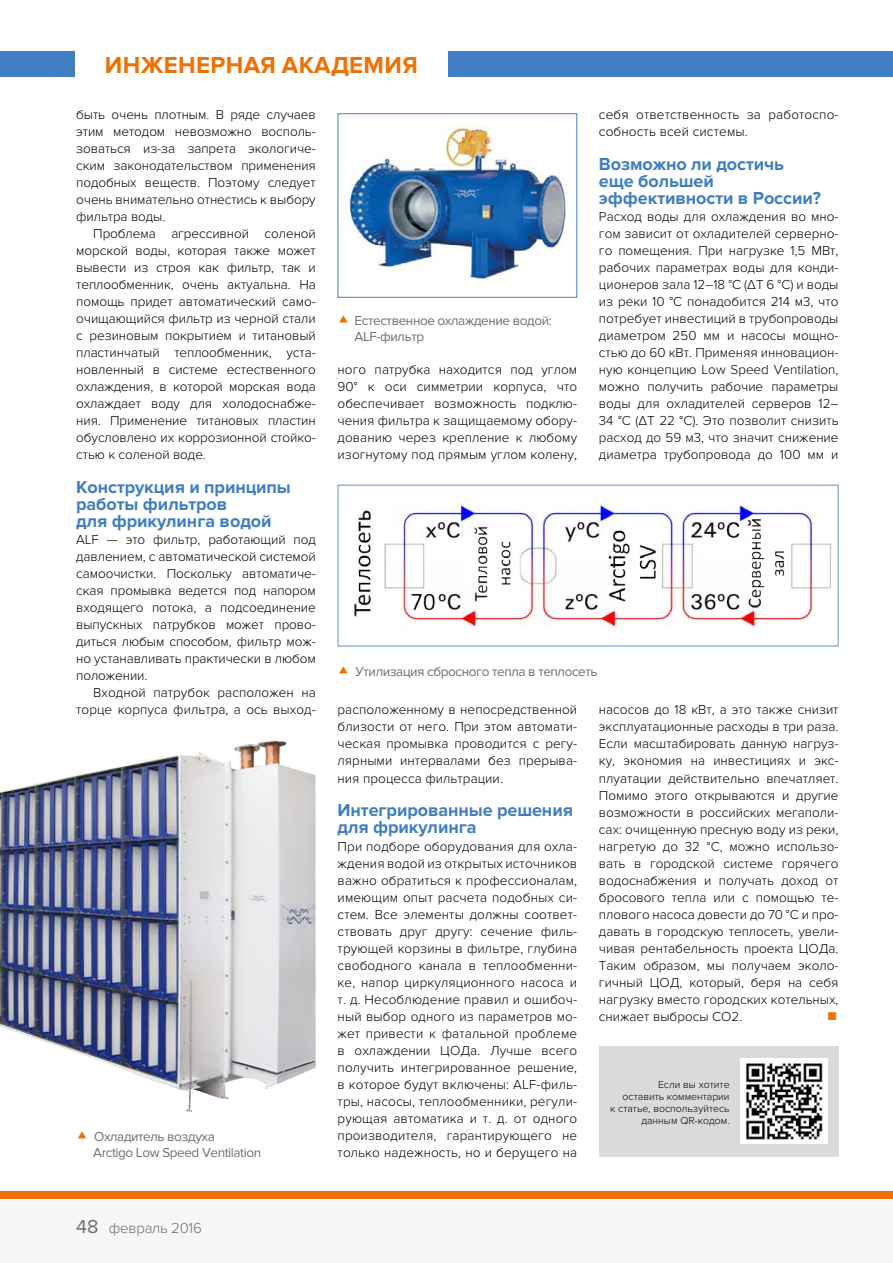
<style>
.page{position:relative;width:893px;height:1263px;background:#fff}
.page>*{position:absolute;margin:0;border:0;box-sizing:border-box;transform-origin:0 0}
.t1{font:700 24px "Proxima Nova";letter-spacing:.015em;color:#ee7203}
.t2{font:700 18px/17px "Proxima Nova";letter-spacing:-.005em;color:#417ec1}
.t3{font:300 15px "Proxima Nova";letter-spacing:-.015em;color:#706f6f}
.t4{font:300 13.5px/17px "Proxima Nova";letter-spacing:.005em;color:#000;text-align:justify}
.t5{font:13.5px/15.3px "Proxima Nova";letter-spacing:-.03em;color:#706f6f}
.t6{font:13.5px "Wingdings";color:#ee7203}
.t7{font:300 10.5px/12px "Proxima Nova";color:#000;text-align:right}
.s1{font-weight:400;font-size:19.5px}
</style>
<div class="page">
<div style="left:0;top:1196px;width:893px;height:67px;background:#f6f6f6"></div>
<div style="left:0;top:1191px;width:893px;height:7px;background:#ee7203"></div>
<img style="left:345px;top:126px;width:221px;height:156px">
<div style="left:338px;top:113px;width:239px;height:185px;border:1px solid #417ec1"></div>
<img style="left:354px;top:495px;width:477px;height:132px">
<div style="left:338px;top:485px;width:500px;height:161px;border:1px solid #6993cd"></div>
<img style="left:0;top:741px;width:316px;height:371px">
<div style="left:599px;top:1046px;width:239px;height:111px;background:#dadada"></div>
<div style="left:740px;top:1059px;width:88px;height:85px;background:#fff"></div>
<img style="left:746px;top:1063px;width:77px;height:77px">
<div style="left:0;top:51px;width:893px;height:25px;background:#417ec1"></div>
<div style="left:75px;top:43px;width:373px;height:42px;background:#fff"></div>
<h1 class="t1" style="left:105px;top:51px;width:314px">ИНЖЕНЕРНАЯ АКАДЕМИЯ</h1>
<p class="t4" style="left:76px;top:106px;width:241px">быть очень плотным. В ряде случаев этим методом невозможно восполь&shy;зоваться из-за запрета экологиче&shy;ским законодательством применения подобных веществ. Поэтому следует очень внимательно отнестись к выбору фильтра воды.</p>
<p class="t4" style="left:76px;top:225px;width:241px;text-indent:17px">Проблема агрессивной соленой морской воды, которая также может вывести из строя как фильтр, так и теплообменник, очень актуальна. На помощь придет автоматический само&shy;очищающийся фильтр из черной стали с резиновым покрытием и титановый пластинчатый теплообменник, уста&shy;новленный в системе естественного охлаждения, в которой морская вода охлаждает воду для холодоснабже&shy;ния. Применение титановых пластин обусловлено их коррозионной стойко&shy;стью к соленой воде.</p>
<h2 class="t2" style="left:76px;top:479px;width:216px">Конструкция и принципы работы фильтров<br>для фрикулинга водой</h2>
<p class="t4" style="left:76px;top:531px;width:241px">ALF — это фильтр, работающий под давлением, с автоматической системой самоочистки. Поскольку автоматиче&shy;ская промывка ведется под напором входящего потока, а подсоединение выпускных патрубков может прово&shy;диться любым способом, фильтр мож&shy;но устанавливать практически в любом положении.</p>
<p class="t4" style="left:76px;top:685px;width:241px;text-align:right">Входной патрубок расположен на торце корпуса фильтра, а ось выход-</p>
<p class="t5" style="left:93px;top:1129px;width:169px">Охладитель воздуха<br>Arctigo Low Speed Ventilation</p>
<p class="t5" style="left:355px;top:313px;width:199px">Естественное охлаждение водой:<br>ALF-фильтр</p>
<p class="t4" style="left:338px;top:361px;width:241px">ного патрубка находится под углом 90° к оси симметрии корпуса, что обеспечивает возможность подклю&shy;чения фильтра к защищаемому обору&shy;дованию через крепление к любому изогнутому под прямым углом колену,</p>
<p class="t4" style="left:599px;top:106px;width:241px">себя ответственность за работоспо&shy;собность всей системы.</p>
<h2 class="t2" style="left:599px;top:156px;width:223px">Возможно ли достичь еще большей эффективности в России?</h2>
<p class="t4" style="left:599px;top:208px;width:241px">Расход воды для охлаждения во мно&shy;гом зависит от охладителей серверно&shy;го помещения. При нагрузке 1,5 МВт, рабочих параметрах воды для конди&shy;ционеров зала 12–18 °C (∆T 6 °C) и воды из реки 10 °C понадобится 214 м3, что потребует инвестиций в трубопроводы диаметром 250 мм и насосы мощно&shy;стью до 60 кВт. Применяя инновацион&shy;ную концепцию Low Speed Ventilation, можно получить рабочие параметры воды для охладителей серверов 12– 34 °C (∆T 22 °C). Это позволит снизить расход до 59 м3, что значит снижение диаметра трубопровода до 100 мм и</p>
<p class="t5" style="left:356px;top:664px;width:243px">Утилизация сбросного тепла в теплосеть</p>
<p class="t4" style="left:338px;top:702px;width:241px">расположенному в непосредственной близости от него. При этом автомати&shy;ческая промывка проводится с регу&shy;лярными интервалами без прерыва&shy;ния процесса фильтрации.</p>
<h2 class="t2" style="left:338px;top:802px;width:237px">Интегрированные решения для фрикулинга</h2>
<p class="t4" style="left:338px;top:838px;width:241px">При подборе оборудования для охла&shy;ждения водой из открытых источников важно обратиться к профессионалам, имеющим опыт расчета подобных си&shy;стем. Все элементы должны соответ&shy;ствовать друг другу: сечение филь&shy;трующей корзины в фильтре, глубина свободного канала в теплообменни&shy;ке, напор циркуляционного насоса и т. д. Несоблюдение правил и ошибоч&shy;ный выбор одного из параметров мо&shy;жет привести к фатальной проблеме в охлаждении ЦОДа. Лучше всего получить интегрированное решение, в которое будут включены: ALF-филь&shy;тры, насосы, теплообменники, регули&shy;рующая автоматика и т. д. от одного производителя, гарантирующего не только надежность, но и берущего на</p>
<p class="t4" style="left:599px;top:702px;width:241px">насосов до 18 кВт, а это также снизит эксплуатационные расходы в три раза.<br>Если масштабировать данную нагруз&shy;ку, экономия на инвестициях и экс&shy;плуатации действительно впечатляет.<br>Помимо этого открываются и другие возможности в российских мегаполи&shy;сах: очищенную пресную воду из реки, нагретую до 32 °C, можно использо&shy;вать в городской системе горячего водоснабжения и получать доход от бросового тепла или с помощью те&shy;плового насоса довести до 70 °C и про&shy;давать в городскую теплосеть, увели&shy;чивая рентабельность проекта ЦОДа.<br>Таким образом, мы получаем эколо&shy;гичный ЦОД, который, беря на себя нагрузку вместо городских котельных, снижает выбросы CO2.</p>
<p class="t6" style="left:827px;top:1008px;width:9px">■</p>
<p class="t7" style="left:610px;top:1078px;width:121px">Если вы хотите<br>оставить комментарии<br>к статье, воспользуйтесь данным QR-кодом.</p>
<p class="t3" style="left:76px;top:1219px;width:127px"><span class="s1">48</span> февраль 2016</p>
</div>
